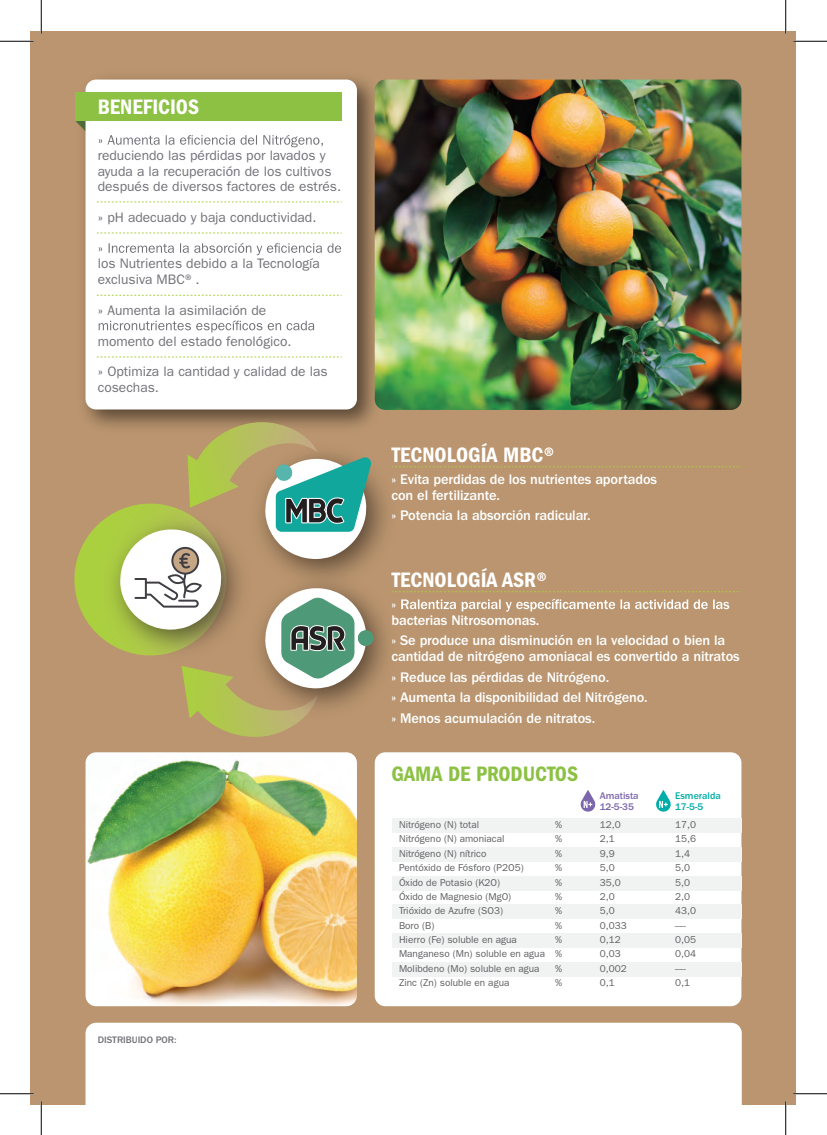
<style>
.page{position:relative;width:827px;height:1135px;background:#fff}
.page>*{position:absolute;margin:0;border:0;box-sizing:border-box;transform-origin:0 0}
.t1{font:21.62px "ITC Franklin Gothic Std Dm Cd";color:#fff}
.t2{font:21.62px "ITC Franklin Gothic Std Dm Cd";color:#8cc144}
.t3{font:500 14.38px/15.6px "ITC Franklin Gothic Std";letter-spacing:-.01em;color:#fff}
.t4{font:13.75px/15.6px "ITC Franklin Gothic Std";color:#717178}
.t5{font:10px "ITC Franklin Gothic Std";color:#5e5f62}
.t6{font:500 10px "ITC Franklin Gothic Std";color:#7c66ac}
.t7{font:500 10px "ITC Franklin Gothic Std";color:#00ada8}
.t8{font:500 9.75px "ITC Franklin Gothic Std";color:#717178}
</style>
<div class="page">
<div style="left:31px;top:31px;width:765px;height:1073px;background:#ba956f"></div>
<div style="left:375px;top:752px;width:366px;height:254px;background:#fff;border-radius:11px"></div>
<img style="left:75px;top:78px;width:312px;height:344px">
<div style="left:85px;top:80px;width:272px;height:329px;background:#fff;border-radius:11px"></div>
<svg style="left:97px;top:295px;width:244px;height:1px"></svg>
<svg style="left:97px;top:356px;width:244px;height:1px"></svg>
<svg style="left:97px;top:232px;width:244px;height:1px"></svg>
<svg style="left:97px;top:201px;width:244px;height:1px"></svg>
<div style="left:75px;top:93px;width:266px;height:28px;background:#8cc144"></div>
<svg style="left:99px;top:135px;width:224px;height:12px"></svg>
<svg style="left:99px;top:243px;width:242px;height:12px"></svg>
<svg style="left:99px;top:320px;width:215px;height:12px"></svg>
<div style="left:85px;top:1023px;width:656px;height:81px;background:#fff"></div>
<div style="left:391px;top:818px;width:350px;height:14px;background:#f1f2f2"></div>
<div style="left:391px;top:847px;width:350px;height:14px;background:#f1f2f2"></div>
<div style="left:391px;top:876px;width:350px;height:14px;background:#f1f2f2"></div>
<div style="left:391px;top:905px;width:350px;height:14px;background:#f1f2f2"></div>
<div style="left:391px;top:962px;width:350px;height:15px;background:#f1f2f2"></div>
<div style="left:391px;top:933px;width:350px;height:15px;background:#f1f2f2"></div>
<svg style="left:405px;top:599px;width:324px;height:13px"></svg>
<svg style="left:656px;top:790px;width:15px;height:22px"></svg>
<svg style="left:580px;top:790px;width:16px;height:22px"></svg>
<svg style="left:406px;top:466px;width:333px;height:1px"></svg>
<svg style="left:406px;top:591px;width:333px;height:1px"></svg>
<img style="left:374px;top:466px;width:31px;height:86px">
<img style="left:374px;top:591px;width:31px;height:90px">
<svg style="left:74px;top:422px;width:300px;height:315px"></svg>
<img style="left:375px;top:80px;width:366px;height:330px">
<img style="left:85px;top:752px;width:272px;height:254px">
<hr style="left:0;top:40px;width:34px;height:2px;background:#fff">
<hr style="left:793px;top:40px;width:34px;height:2px;background:#fff">
<hr style="left:40px;top:0;width:2px;height:34px;background:#fff">
<hr style="left:40px;top:1101px;width:2px;height:34px;background:#fff">
<hr style="left:0;top:41px;width:34px;height:1px;background:#000">
<hr style="left:793px;top:41px;width:34px;height:1px;background:#000">
<hr style="left:0;top:1093px;width:34px;height:1px;background:#000">
<hr style="left:793px;top:1093px;width:34px;height:1px;background:#000">
<hr style="left:41px;top:0;width:1px;height:34px;background:#000">
<hr style="left:41px;top:1101px;width:1px;height:34px;background:#000">
<hr style="left:785px;top:0;width:1px;height:34px;background:#000">
<hr style="left:785px;top:1101px;width:1px;height:34px;background:#000">
<h1 class="t1" style="left:98px;top:94px;width:103px">BENEFICIOS</h1>
<h3 class="t4" style="left:98px;top:148px;width:245px">reduciendo las pérdidas por lavados y ayuda a la recuperación de los cultivos después de diversos factores de estrés.</h3>
<h3 class="t4" style="left:98px;top:210px;width:220px">» pH adecuado y baja conductividad.</h3>
<h3 class="t4" style="left:98px;top:256px;width:224px">los Nutrientes debido a la Tecnología exclusiva MBC®.</h3>
<h3 class="t4" style="left:98px;top:302px;width:170px">» Aumenta la asimilación de</h3>
<h3 class="t4" style="left:98px;top:333px;width:195px">momento del estado fenológico.</h3>
<h3 class="t4" style="left:98px;top:364px;width:231px">» Optimiza la cantidad y calidad de las cosechas.</h3>
<p class="t8" style="left:98px;top:1034px;width:80px">DISTRIBUIDO POR:</p>
<h1 class="t1" style="left:392px;top:442px;width:164px">TECNOLOGÍA MBC®</h1>
<h2 class="t3" style="left:391px;top:471px;width:267px">» Evita perdidas de los nutrientes aportados con el fertilizante.</h2>
<h2 class="t3" style="left:391px;top:508px;width:200px">» Potencia la absorción radicular.</h2>
<h1 class="t1" style="left:392px;top:567px;width:157px">TECNOLOGÍA ASR®</h1>
<h2 class="t3" style="left:391px;top:597px;width:149px">»<br>bacterias Nitrosomonas.</h2>
<h2 class="t3" style="left:391px;top:633px;width:349px">» Se produce una disminución en la velocidad o bien la cantidad de nitrógeno amoniacal es convertido a nitratos</h2>
<h2 class="t3" style="left:391px;top:667px;width:258px;line-height:20.6px">» Reduce las pérdidas de Nitrógeno.<br>» Aumenta la disponibilidad del Nitrógeno. » Menos acumulación de nitratos.</h2>
<h1 class="t2" style="left:391px;top:761px;width:188px">GAMA DE PRODUCTOS</h1>
<p class="t6" style="left:599px;top:790px;width:40px">Amatista</p>
<p class="t7" style="left:675px;top:790px;width:47px">Esmeralda</p>
<p class="t6" style="left:599px;top:801px;width:36px">12-5-35</p>
<p class="t7" style="left:675px;top:801px;width:30px">17-5-5</p>
<p class="t5" style="left:399px;top:819px;width:82px">Nitrógeno (N) total</p>
<p class="t5" style="left:555px;top:819px;width:9px">%</p>
<p class="t5" style="left:599px;top:819px;width:22px">12,0</p>
<p class="t5" style="left:675px;top:819px;width:22px">17,0</p>
<p class="t5" style="left:399px;top:833px;width:107px">Nitrógeno (N) amoniacal</p>
<p class="t5" style="left:555px;top:833px;width:9px">%</p>
<p class="t5" style="left:599px;top:833px;width:16px">2,1</p>
<p class="t5" style="left:675px;top:833px;width:22px">15,6</p>
<p class="t5" style="left:399px;top:848px;width:89px">Nitrógeno (N) nítrico</p>
<p class="t5" style="left:555px;top:848px;width:9px">%</p>
<p class="t5" style="left:599px;top:848px;width:16px">9,9</p>
<p class="t5" style="left:675px;top:848px;width:16px">1,4</p>
<p class="t5" style="left:399px;top:862px;width:126px">Pentóxido de Fósforo (P2O5)</p>
<p class="t5" style="left:555px;top:862px;width:9px">%</p>
<p class="t5" style="left:599px;top:862px;width:16px">5,0</p>
<p class="t5" style="left:675px;top:862px;width:16px">5,0</p>
<p class="t5" style="left:399px;top:876px;width:103px">Óxido de Potasio (K2O)</p>
<p class="t5" style="left:555px;top:876px;width:9px">%</p>
<p class="t5" style="left:599px;top:876px;width:22px">35,0</p>
<p class="t5" style="left:675px;top:876px;width:16px">5,0</p>
<p class="t5" style="left:399px;top:891px;width:114px">Óxido de Magnesio (MgO)</p>
<p class="t5" style="left:555px;top:891px;width:9px">%</p>
<p class="t5" style="left:599px;top:891px;width:16px">2,0</p>
<p class="t5" style="left:675px;top:891px;width:16px">2,0</p>
<p class="t5" style="left:399px;top:905px;width:106px">Trióxido de Azufre (SO3)</p>
<p class="t5" style="left:555px;top:905px;width:9px">%</p>
<p class="t5" style="left:599px;top:905px;width:16px">5,0</p>
<p class="t5" style="left:675px;top:905px;width:22px">43,0</p>
<p class="t5" style="left:399px;top:919px;width:37px">Boro (B)</p>
<p class="t5" style="left:555px;top:919px;width:9px">%</p>
<p class="t5" style="left:599px;top:919px;width:28px">0,033</p>
<p class="t5" style="left:675px;top:919px;width:13px">-----</p>
<p class="t5" style="left:399px;top:934px;width:119px">Hierro (Fe) soluble en agua</p>
<p class="t5" style="left:555px;top:934px;width:9px">%</p>
<p class="t5" style="left:599px;top:934px;width:23px">0,12</p>
<p class="t5" style="left:675px;top:934px;width:22px">0,05</p>
<p class="t5" style="left:399px;top:948px;width:164px">Manganeso (Mn) soluble en agua %</p>
<p class="t5" style="left:599px;top:948px;width:23px">0,03</p>
<p class="t5" style="left:675px;top:948px;width:22px">0,04</p>
<p class="t5" style="left:399px;top:963px;width:142px">Molibdeno (Mo) soluble en agua</p>
<p class="t5" style="left:555px;top:963px;width:9px">%</p>
<p class="t5" style="left:599px;top:963px;width:29px">0,002</p>
<p class="t5" style="left:675px;top:963px;width:13px">-----</p>
<p class="t5" style="left:399px;top:977px;width:112px">Zinc (Zn) soluble en agua</p>
<p class="t5" style="left:555px;top:977px;width:9px">%</p>
<p class="t5" style="left:599px;top:977px;width:16px">0,1</p>
<p class="t5" style="left:675px;top:977px;width:16px">0,1</p>
</div>
